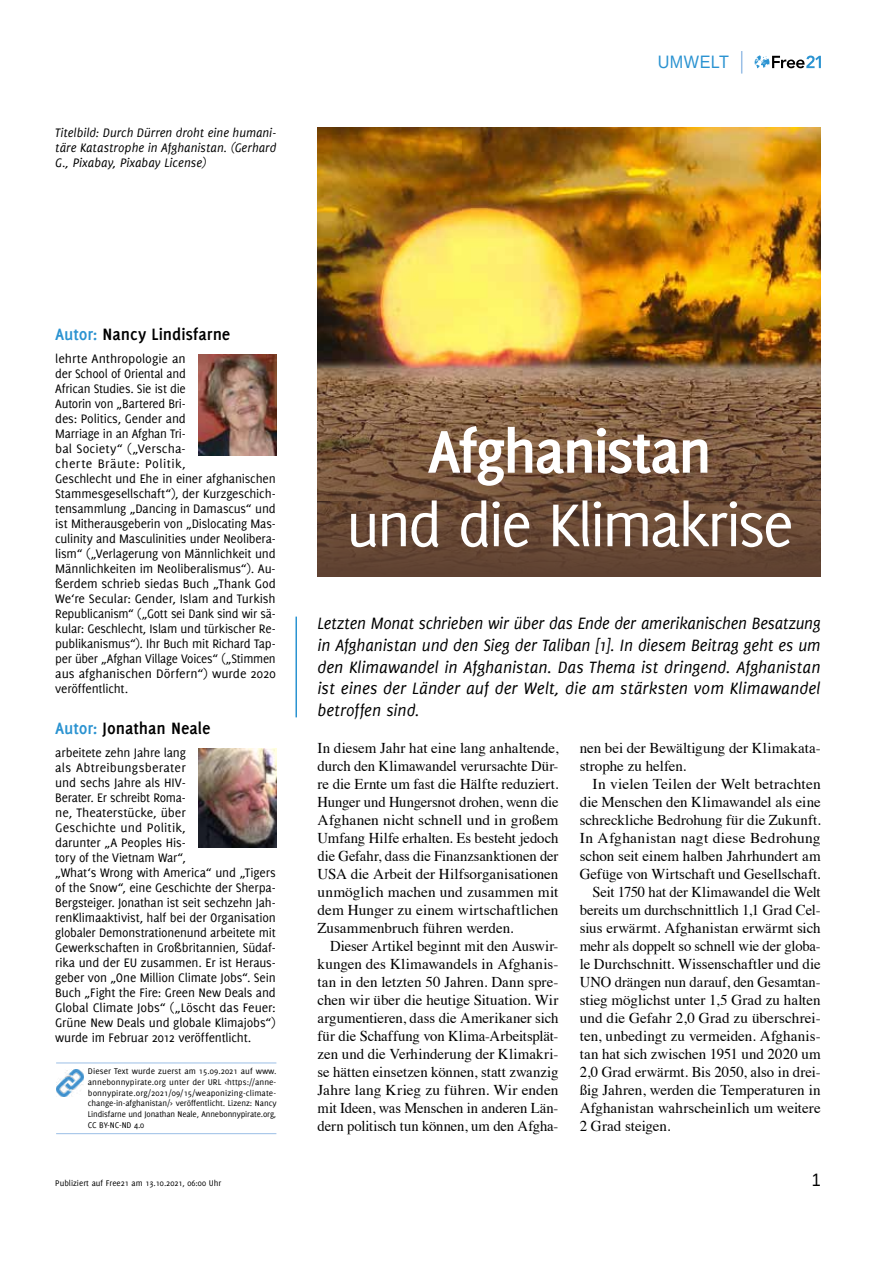
<style>
.page{position:relative;width:893px;height:1263px;background:#fff}
.page>*{position:absolute;margin:0;border:0;box-sizing:border-box;transform-origin:0 0}
.t1{font:66px "Delicious";letter-spacing:-.045em;color:#fff}
.t2{font:700 66px "Delicious";letter-spacing:-.04em;color:#fff}
.t3{font:italic 18px/21.6px "Delicious";color:#000;text-align:justify;scale:.96 1}
.t4{font:700 18px "Delicious";letter-spacing:-.005em;color:#000}
.t5{font:18px "Liberation Sans";letter-spacing:.03em;color:#2b93d1;scale:.9 1}
.t6{font:18px "Liberation Sans";color:#000;scale:.9 1}
.t7{font:15px/18px "Times";color:#000;text-align:justify}
.t8{font:13.5px/15px "Delicious";letter-spacing:-.015em;color:#000}
.t9{font:italic 13.5px/15px "Delicious";color:#000;text-align:justify}
.t10{font:9px/10.8px "Delicious";letter-spacing:-.01em;color:#000;text-align:justify}
.s1{color:#2b93d1}
</style>
<div class="page">
<svg style="left:755px;top:55px;width:66px;height:13px"></svg>
<svg style="left:741px;top:51px;width:1px;height:23px"></svg>
<hr style="left:295px;top:617px;width:2px;height:100px;background:#2b93d1">
<img style="left:317px;top:128px;width:504px;height:255px">
<img style="left:199px;top:354px;width:77px;height:101px">
<img style="left:199px;top:749px;width:77px;height:99px">
<hr style="left:56px;top:1062px;width:220px;height:1px;background:#9abfe6">
<hr style="left:56px;top:1133px;width:220px;height:1px;background:#9abfe6">
<img style="left:56px;top:1069px;width:28px;height:28px">
<svg style="left:317px;top:383px;width:504px;height:194px;background:#72513a"></svg>
<p class="t9" style="left:55px;top:125px;width:223px">Titelbild: Durch Dürren droht eine humani&shy;täre Katastrophe in Afghanistan. (Gerhard G., Pixabay, Pixabay License)</p>
<p class="t5" style="left:658px;top:51px;width:81px">UMWELT</p>
<p class="t4" style="left:55px;top:323px;width:177px"><span class="s1">Autor:</span> Nancy Lindisfarne</p>
<p class="t8" style="left:55px;top:351px;width:222px">lehrte Anthropologie an<br>der School of Oriental and<br>African Studies. Sie ist die<br>Autorin von „Bartered Bri-<br>des: Politics, Gender and<br>Marriage in an Afghan Tri-<br>bal Society“ („Verscha-<br>cherte Bräute: Politik,<br>Geschlecht und Ehe in einer afghanischen Stammesgesellschaft“), der Kurzgeschich&shy;tensammlung „Dancing in Damascus“ und ist Mitherausgeberin von „Dislocating Mas&shy;culinity and Masculinities under Neolibera&shy;lism“ („Verlagerung von Männlichkeit und Männlichkeiten im Neoliberalismus“). Au&shy;ßerdem schrieb siedas Buch „Thank God We‘re Secular: Gender, Islam and Turkish Republicanism“ („Gott sei Dank sind wir sä&shy;kular: Geschlecht, Islam und türkischer Re&shy;publikanismus“). Ihr Buch mit Richard Tap&shy;per über „Afghan Village Voices“ („Stimmen aus afghanischen Dörfern“) wurde 2020 veröffentlicht.</p>
<p class="t4" style="left:55px;top:718px;width:157px"><span class="s1">Autor:</span> Jonathan Neale</p>
<p class="t8" style="left:55px;top:745px;width:222px">arbeitete zehn Jahre lang<br>als Abtreibungsberater<br>und sechs Jahre als HIV-<br>Berater. Er schreibt Roma-<br>ne, Theaterstücke, über<br>Geschichte und Politik,<br>darunter „A Peoples His-<br>tory of the Vietnam War“,<br>„What‘s Wrong with America“ und „Tigers of the Snow“, eine Geschichte der Sherpa-Bergsteiger. Jonathan ist seit sechzehn Jah&shy;renKlimaaktivist, half bei der Organisation globaler Demonstrationenund arbeitete mit Gewerkschaften in Großbritannien, Südaf&shy;rika und der EU zusammen. Er ist Heraus&shy;geber von „One Million Climate Jobs“. Sein Buch „Fight the Fire: Green New Deals and Global Climate Jobs“ („Löscht das Feuer:<br>Grüne New Deals und globale Klimajobs“) wurde im Februar 2012 veröffentlicht.</p>
<p class="t10" style="left:88px;top:1065px;width:190px">Dieser Text wurde zuerst am 15.09.2021 auf www. annebonnypirate.org unter der URL &lt;https://anne&shy;bonnypirate.org/2021/09/15/weaponizing-climate&shy;change-in-afghanistan/&gt; veröffentlicht. Lizenz: Nancy Lindisfarne und Jonathan Neale, Annebonnypirate.org, CC BY-NC-ND 4.0</p>
<h1 class="t2" style="left:427px;top:413px;width:286px">Afghanistan</h1>
<h1 class="t1" style="left:346px;top:487px;width:449px">und die Klimakrise</h1>
<p class="t3" style="left:317px;top:613px;width:526px">Letzten Monat schrieben wir über das Ende der amerikanischen Besatzung in Afghanistan und den Sieg der Taliban [1]. In diesem Beitrag geht es um den Klimawandel in Afghanistan. Das Thema ist dringend. Afghanistan ist eines der Länder auf der Welt, die am stärksten vom Klimawandel betroffen sind.</p>
<p class="t7" style="left:317px;top:738px;width:242px">In diesem Jahr hat eine lang anhaltende, durch den Klimawandel verursachte Dür&shy;re die Ernte um fast die Hälfte reduziert.<br>Hunger und Hungersnot drohen, wenn die Afghanen nicht schnell und in großem Umfang Hilfe erhalten. Es besteht jedoch die Gefahr, dass die Finanzsanktionen der USA die Arbeit der Hilfsorganisationen unmöglich machen und zusammen mit dem Hunger zu einem wirtschaftlichen Zusammenbruch führen werden.</p>
<p class="t7" style="left:317px;top:936px;width:242px;text-indent:13px">Dieser Artikel beginnt mit den Auswir&shy;kungen des Klimawandels in Afghanis&shy;tan in den letzten 50 Jahren. Dann spre&shy;chen wir über die heutige Situation. Wir argumentieren, dass die Amerikaner sich für die Schaffung von Klima-Arbeitsplät&shy;zen und die Verhinderung der Klimakri&shy;se hätten einsetzen können, statt zwanzig Jahre lang Krieg zu führen. Wir enden mit Ideen, was Menschen in anderen Län&shy;dern politisch tun können, um den Afgha-</p>
<p class="t7" style="left:580px;top:738px;width:242px">nen bei der Bewältigung der Klimakata&shy;strophe zu helfen.</p>
<p class="t7" style="left:592px;top:774px;width:230px">In vielen Teilen der Welt betrachten</p>
<p class="t7" style="left:580px;top:792px;width:242px">die Menschen den Klimawandel als eine</p>
<p class="t7" style="left:580px;top:810px;width:242px">schreckliche Bedrohung für die Zukunft.</p>
<p class="t7" style="left:580px;top:828px;width:242px">In Afghanistan nagt diese Bedrohung</p>
<p class="t7" style="left:580px;top:846px;width:242px">schon seit einem halben Jahrhundert am</p>
<p class="t7" style="left:580px;top:864px;width:242px">Gefüge von Wirtschaft und Gesellschaft.</p>
<p class="t7" style="left:592px;top:882px;width:230px">Seit 1750 hat der Klimawandel die Welt</p>
<p class="t7" style="left:580px;top:900px;width:242px">bereits um durchschnittlich 1,1 Grad Cel-</p>
<p class="t7" style="left:580px;top:918px;width:242px">sius erwärmt. Afghanistan erwärmt sich</p>
<p class="t7" style="left:580px;top:936px;width:242px">mehr als doppelt so schnell wie der globa-</p>
<p class="t7" style="left:580px;top:954px;width:242px">le Durchschnitt. Wissenschaftler und die</p>
<p class="t7" style="left:580px;top:972px;width:242px">UNO drängen nun darauf, den Gesamtan-</p>
<p class="t7" style="left:580px;top:990px;width:242px">stieg möglichst unter 1,5 Grad zu halten</p>
<p class="t7" style="left:580px;top:1008px;width:242px">und die Gefahr 2,0 Grad zu überschrei-</p>
<p class="t7" style="left:580px;top:1026px;width:242px">ten, unbedingt zu vermeiden. Afghanis-</p>
<p class="t7" style="left:580px;top:1044px;width:242px">tan hat sich zwischen 1951 und 2020 um</p>
<p class="t7" style="left:580px;top:1062px;width:242px">2,0 Grad erwärmt. Bis 2050, also in drei-</p>
<p class="t7" style="left:580px;top:1080px;width:242px">ßig Jahren, werden die Temperaturen in</p>
<p class="t7" style="left:580px;top:1098px;width:242px">Afghanistan wahrscheinlich um weitere</p>
<p class="t7" style="left:580px;top:1116px;width:92px">2 Grad steigen.</p>
<p class="t10" style="left:55px;top:1177px;width:168px">Publiziert auf Free21 am 13.10.2021, 06:00 Uhr</p>
<p class="t6" style="left:812px;top:1168px;width:12px">1</p>
</div>
